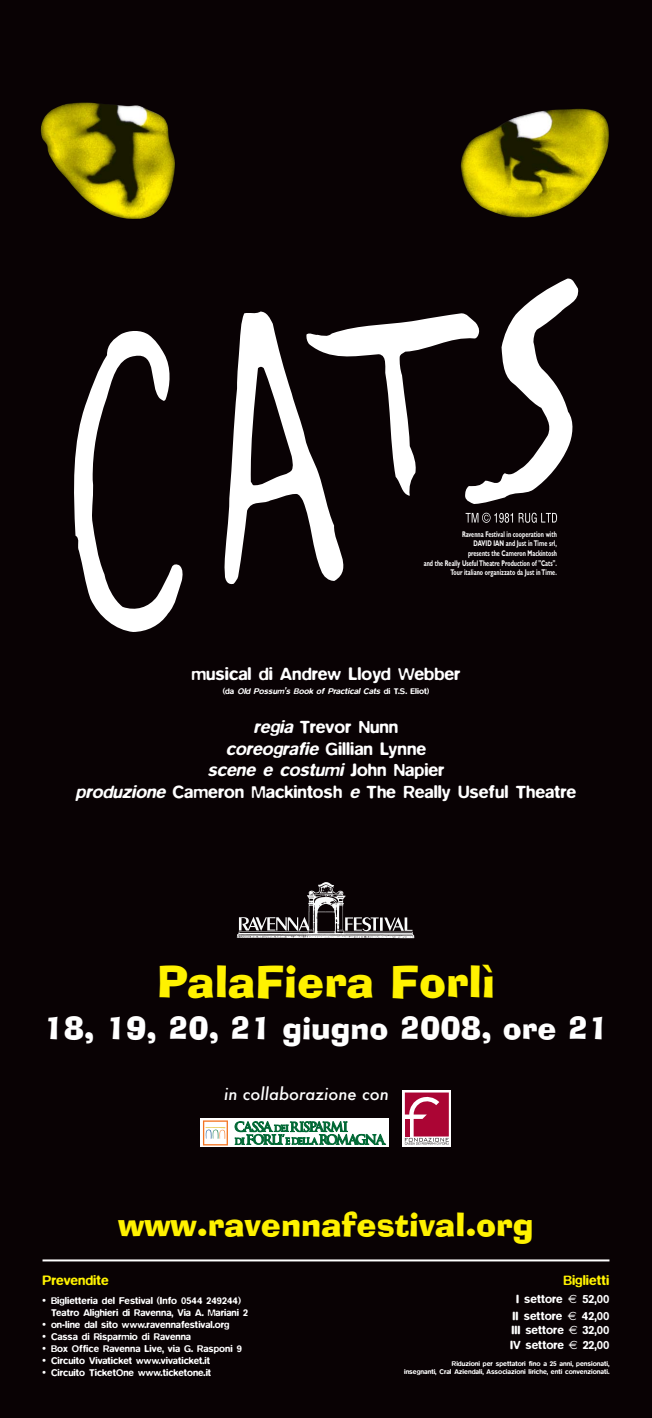
<style>
.page{position:relative;width:652px;height:1418px;background:#fff}
.page>*{position:absolute;margin:0;border:0;box-sizing:border-box;transform-origin:0 0}
.t1{font:42.9px "Lucky";color:#fff200}
.t2{font:31.9px "Lucky";color:#fff200}
.t3{font:30px "Lucky";color:#fff}
.t4{font:500 18.1px/21.7px "Blur";color:#fff;text-align:center}
.t5{font:italic 16.6px "Futura";color:#fff}
.t6{font:500 14px "Blur";color:#fff200}
.t7{font:500 12px/16.8px "Blur";color:#fff}
.t8{font:500 10px/12px "Blur";color:#fff}
.t9{font:italic 500 8.4px "Blur";color:#fff}
.t10{font:700 8.2px/9.7px "Gill Sans";color:#fff;text-align:right;scale:.67 1}
.t11{font:500 7px/8.4px "Blur";color:#fff;text-align:right}
.s1{font-style:normal}
.s2{font-style:italic}
.s3{font-family:"Euro Sans";font-weight:400}
</style>
<div class="page">
<div style="left:0;top:0;width:652px;height:1417px;background:#090204"></div>
<img style="left:41px;top:102px;width:568px;height:117px">
<svg style="left:74px;top:331px;width:109px;height:301px"></svg>
<svg style="left:224px;top:278px;width:355px;height:306px"></svg>
<hr style="left:43px;top:1259px;width:566px;height:2px;background:#fff">
<img style="left:237px;top:882px;width:178px;height:57px">
<svg style="left:403px;top:1090px;width:48px;height:56px"></svg>
<svg style="left:405px;top:1092px;width:44px;height:52px;background:#bc4667"></svg>
<div style="left:201px;top:1118px;width:188px;height:29px;background:#fff"></div>
<svg style="left:203px;top:1120px;width:25px;height:25px"></svg>
<svg style="left:235px;top:1121px;width:151px;height:24px"></svg>
<p class="t10" style="left:424px;top:530px;width:200px">Ravenna Festival in cooperation with<br>DAVID IAN and Just in Time srl,<br>presents the Cameron Mackintosh<br>and the Really Useful Theatre Production of "Cats".<br>Tour italiano organizzato da Just in Time.</p>
<h3 class="t4" style="left:191px;top:663px;width:271px">musical di Andrew Lloyd Webber</h3>
<p class="t9" style="left:223px;top:687px;width:208px"><span class="s1">( d a</span> Old Possum’s Book of Practical Cats <span class="s1">d i T. S . E l i o t )</span></p>
<h3 class="t4" style="left:76px;top:716px;width:502px"><span class="s2">regia</span> Trevor Nunn<br><span class="s2">coreografie</span> Gillian Lynne<br><span class="s2">scene e costumi</span> J o h n N a p i e r<br><span class="s2">produzione</span> Cameron Mackintosh <span class="s2">e</span> The Really Useful Theatre</h3>
<h1 class="t1" style="left:157px;top:965px;width:339px">PalaFiera Forlì</h1>
<h3 class="t3" style="left:43px;top:1016px;width:567px">18, 19, 20, 21 giugno 2008, ore 21</h3>
<h3 class="t5" style="left:224px;top:1085px;width:166px">in collaborazione con</h3>
<h2 class="t2" style="left:118px;top:1212px;width:417px">www.ravennafestival.org</h2>
<h3 class="t6" style="left:43px;top:1274px;width:68px">Prevendite</h3>
<p class="t8" style="left:51px;top:1294px;width:198px;text-indent:-9px">• Biglietteria del Festival (Info 0544 249244)<br>Teatro Alighieri di Ravenna, Via A. Mariani 2</p>
<p class="t8" style="left:43px;top:1318px;width:188px">• on-line dal sito www.ravennafestival.org</p>
<p class="t8" style="left:43px;top:1330px;width:150px">• Cassa di Risparmio di Ravenna</p>
<p class="t8" style="left:43px;top:1342px;width:201px">• Box Office Ravenna Live, via G. Rasponi 9</p>
<p class="t8" style="left:43px;top:1354px;width:169px">• Circuito Vivaticket www.vivaticket.it</p>
<p class="t8" style="left:43px;top:1366px;width:170px">• Circuito TicketOne www.ticketone.it</p>
<h3 class="t6" style="left:563px;top:1274px;width:48px">Biglietti</h3>
<p class="t7" style="left:513px;top:1290px;width:98px">I settore <span class="s3">€</span> 52,00<br>II settore <span class="s3">€</span> 42,00</p>
<p class="t7" style="left:510px;top:1323px;width:101px;line-height:14.8px">III settore <span class="s3">€</span> 32,00<br>IV settore <span class="s3">€</span> 22,00</p>
<p class="t11" style="left:404px;top:1359px;width:207px">Riduzioni per spettatori fino a 25 anni, pensionati,<br>insegnanti, Cral Aziendali, Associazioni liriche, enti convenzionati.</p>
</div>
